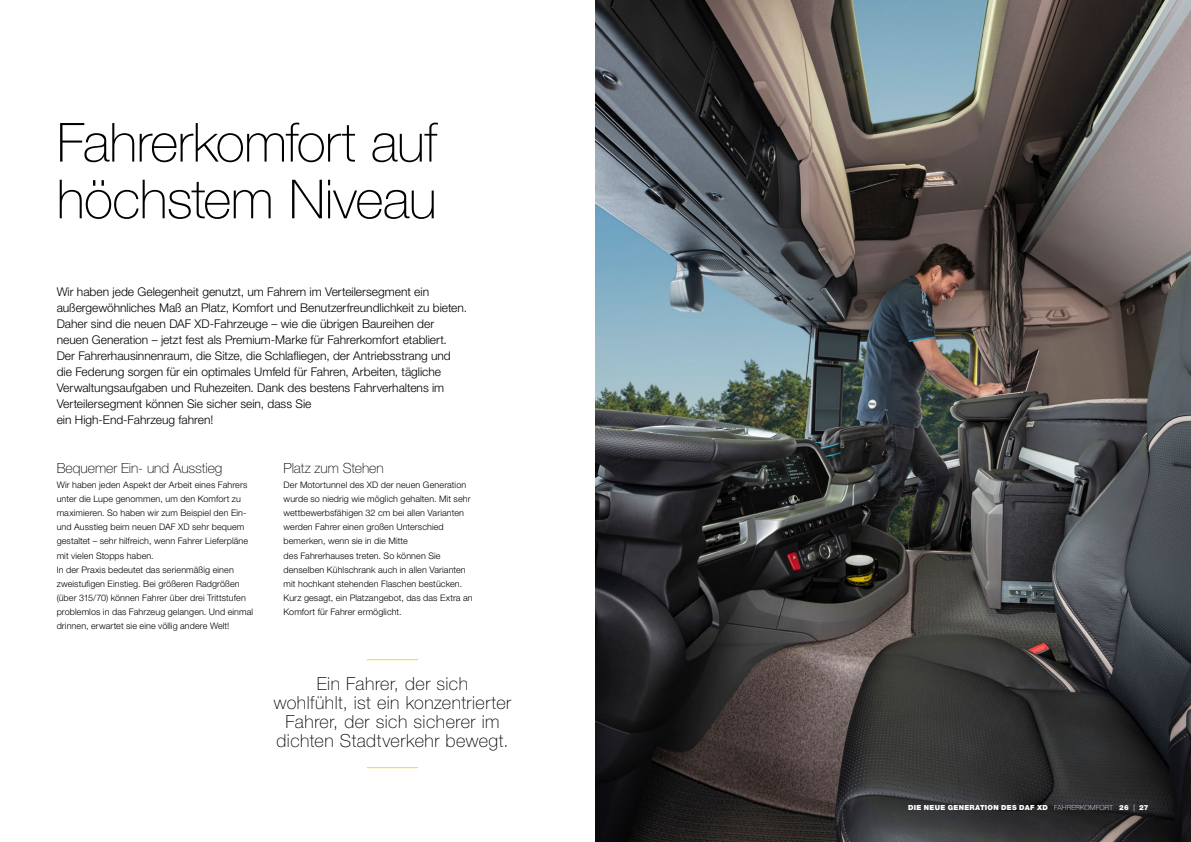
<style>
.page{position:relative;width:1191px;height:842px;background:#fff}
.page>*{position:absolute;margin:0;border:0;box-sizing:border-box;transform-origin:0 0}
.t1{font:100 54px/56.7px "Helvetica Neue LT Pro";letter-spacing:-.015em;color:#000}
.t2{font:100 18px/19px "Helvetica Neue LT Pro";letter-spacing:.025em;color:#000;text-align:center}
.t3{font:100 14px "Helvetica Neue LT Pro";letter-spacing:-.005em;color:#000}
.t4{font:300 12px/16px "Helvetica Neue LT Pro";color:#000}
.t5{font:300 9px/14.2px "Helvetica Neue LT Pro";letter-spacing:.01em;color:#000}
.t6{font:900 7px "Helvetica Neue LT Pro";letter-spacing:.04em;color:#fff}
.s1{font-weight:100}
.s2{font-weight:300}
</style>
<div class="page">
<img style="left:595px;top:0;width:596px;height:842px">
<hr style="left:367px;top:659px;width:51px;height:1px;background:#f8de00">
<hr style="left:367px;top:767px;width:51px;height:1px;background:#f8de00">
<h1 class="t1" style="left:57px;top:114px;width:382px">Fahrerkomfort auf höchstem Niveau</h1>
<p class="t4" style="left:57px;top:284px;width:412px">Wir haben jede Gelegenheit genutzt, um Fahrern im Verteilersegment ein außergewöhnliches Maß an Platz, Komfort und Benutzerfreundlichkeit zu bieten.<br>Daher sind die neuen DAF XD-Fahrzeuge – wie die übrigen Baureihen der neuen Generation – jetzt fest als Premium-Marke für Fahrerkomfort etabliert.<br>Der Fahrerhausinnenraum, die Sitze, die Schlafliegen, der Antriebsstrang und die Federung sorgen für ein optimales Umfeld für Fahren, Arbeiten, tägliche Verwaltungsaufgaben und Ruhezeiten. Dank des bestens Fahrverhaltens im Verteilersegment können Sie sicher sein, dass Sie<br>ein High-End-Fahrzeug fahren!</p>
<h3 class="t3" style="left:57px;top:460px;width:167px">Bequemer Ein- und Ausstieg</h3>
<p class="t5" style="left:57px;top:477px;width:198px">Wir haben jeden Aspekt der Arbeit eines Fahrers unter die Lupe genommen, um den Komfort zu maximieren. So haben wir zum Beispiel den Ein&shy;und Ausstieg beim neuen DAF XD sehr bequem gestaltet – sehr hilfreich, wenn Fahrer Lieferpläne mit vielen Stopps haben.<br>In der Praxis bedeutet das serienmäßig einen zweistufigen Einstieg. Bei größeren Radgrößen (über 315/70) können Fahrer über drei Trittstufen problemlos in das Fahrzeug gelangen. Und einmal drinnen, erwartet sie eine völlig andere Welt!</p>
<h3 class="t3" style="left:283px;top:460px;width:102px">Platz zum Stehen</h3>
<p class="t5" style="left:283px;top:477px;width:191px">Der Motortunnel des XD der neuen Generation wurde so niedrig wie möglich gehalten. Mit sehr wettbewerbsfähigen 32 cm bei allen Varianten werden Fahrer einen großen Unterschied bemerken, wenn sie in die Mitte<br>des Fahrerhauses treten. So können Sie denselben Kühlschrank auch in allen Varianten mit hochkant stehenden Flaschen bestücken.<br>Kurz gesagt, ein Platzangebot, das das Extra an Komfort für Fahrer ermöglicht.</p>
<h2 class="t2" style="left:274px;top:674px;width:239px">Ein Fahrer, der sich<br>wohlfühlt, ist ein konzentrierter<br>Fahrer, der sich sicherer im dichten Stadtverkehr bewegt.</h2>
<p class="t6" style="left:908px;top:803px;width:242px">DIE NEUE GENERATION DES DAF XD <span class="s1">FAHRERKOMFORT</span> 26 <span class="s2">|</span> 27</p>
</div>
